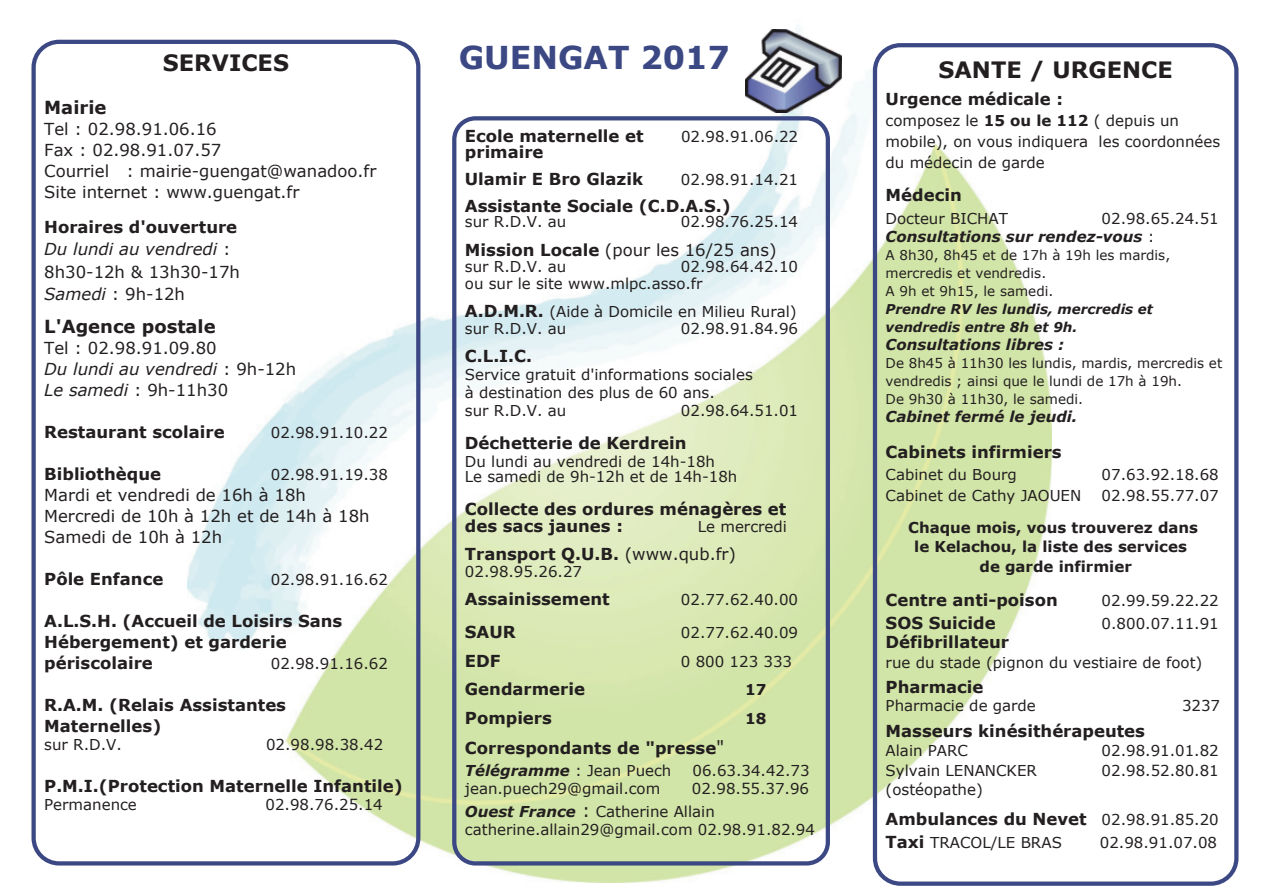
<style>
.page{position:relative;width:1263px;height:893px;background:#fff}
.page>*{position:absolute;margin:0;border:0;box-sizing:border-box;transform-origin:0 0}
.t1{font:700 31.5px "Verdana";color:#3b4884}
.t2{font:700 22.5px "Verdana";color:#231f20}
.t3{font:700 18px "Verdana";color:#231f20}
.t4{font:700 16.5px/21px "Verdana";color:#231f20}
.t5{font:16.5px/21px "Verdana";color:#231f20}
.t6{font:15px/21px "Verdana";color:#231f20}
.t7{font:italic 700 15px/18px "Verdana";color:#231f20}
.t8{font:700 15px/19.5px "Verdana";color:#231f20;text-align:center}
.t9{font:13.5px/18px "Verdana";color:#231f20}
.t10{font:italic 700 13.5px/18px "Verdana";color:#231f20}
.s1{font-weight:700}
.s2{font-style:italic}
.s3{font-weight:700;font-size:16.5px}
.s4{font-weight:400}
.s5{font-weight:400;font-size:18px}
.s6{font-weight:400;font-style:normal}
.s7{font-weight:700;font-style:italic}
.s8{font-size:18px}
.s9{font-weight:400;font-size:15px}
</style>
<div class="page">
<img style="left:188px;top:27px;width:863px;height:856px">
<img style="left:746px;top:30px;width:96px;height:83px">
<div style="left:31px;top:40px;width:389px;height:825px;border:4px solid #3b4884;border-radius:26px"></div>
<div style="left:873px;top:43px;width:365px;height:843px;border:4px solid #3b4884;border-radius:26px"></div>
<div style="left:452px;top:116px;width:378px;height:749px;border:4px solid #3b4884;border-radius:21px"></div>
<h2 class="t2" style="left:163px;top:50px;width:128px">SERVICES</h2>
<p class="t3" style="left:44px;top:97px;width:64px">Mairie</p>
<p class="t5" style="left:44px;top:119px;width:334px">Tel : 02.98.91.06.16<br>Fax : 02.98.91.07.57<br>Courriel : mairie-guengat@wanadoo.fr<br>Site internet : www.guengat.fr</p>
<p class="t5" style="left:44px;top:216px;width:197px;line-height:22.5px"><span class="s1">Horaires d'ouverture<br></span><span class="s2">Du lundi au vendredi</span> :<br>8h30-12h &amp; 13h30-17h<br><span class="s2">Samedi</span> : 9h-12h</p>
<p class="t3" style="left:44px;top:316px;width:173px">L'Agence postale</p>
<p class="t5" style="left:44px;top:338px;width:253px">Tel : 02.98.91.09.80<br><span class="s2">Du lundi au vendredi</span> : 9h-12h<br><span class="s2">Le samedi</span> : 9h-11h30</p>
<p class="t4" style="left:44px;top:422px;width:182px">Restaurant scolaire</p>
<p class="t6" style="left:271px;top:423px;width:119px">02.98.91.10.22</p>
<p class="t4" style="left:44px;top:464px;width:118px">Bibliothèque</p>
<p class="t6" style="left:271px;top:465px;width:119px">02.98.91.19.38</p>
<p class="t5" style="left:44px;top:485px;width:327px">Mardi et vendredi de 16h à 18h<br>Mercredi de 10h à 12h et de 14h à 18h<br>Samedi de 10h à 12h</p>
<p class="t4" style="left:44px;top:569px;width:121px">Pôle Enfance</p>
<p class="t6" style="left:271px;top:570px;width:119px">02.98.91.16.62</p>
<p class="t4" style="left:44px;top:611px;width:300px">A.L.S.H. (Accueil de Loisirs Sans<br>Hébergement) et garderie périscolaire</p>
<p class="t6" style="left:271px;top:654px;width:119px">02.98.91.16.62</p>
<p class="t4" style="left:44px;top:695px;width:243px">R.A.M. (Relais Assistantes<br>Maternelles)</p>
<p class="t6" style="left:44px;top:735px;width:79px">sur R.D.V.</p>
<p class="t6" style="left:266px;top:735px;width:119px">02.98.98.38.42</p>
<p class="t4" style="left:44px;top:776px;width:360px">P.M.I.(Protection Maternelle Infantile)</p>
<p class="t6" style="left:44px;top:795px;width:94px">Permanence</p>
<p class="t6" style="left:266px;top:795px;width:119px">02.98.76.25.14</p>
<h1 class="t1" style="left:459px;top:39px;width:273px">GUENGAT 2017</h1>
<p class="t4" style="left:465px;top:125px;width:180px">Ecole maternelle et</p>
<p class="t6" style="left:681px;top:126px;width:119px">02.98.91.06.22</p>
<p class="t4" style="left:465px;top:139px;width:180px;line-height:27px">primaire<br>Ulamir E Bro Glazik</p>
<p class="t6" style="left:681px;top:169px;width:119px">02.98.91.14.21</p>
<p class="t4" style="left:465px;top:196px;width:267px">Assistante Sociale (C.D.A.S.)</p>
<p class="t6" style="left:465px;top:211px;width:103px">sur R.D.V. au</p>
<p class="t6" style="left:681px;top:211px;width:119px">02.98.76.25.14</p>
<p class="t5" style="left:465px;top:239px;width:313px"><span class="s1">Mission Locale</span> (pour les 16/25 ans)</p>
<p class="t6" style="left:465px;top:256px;width:103px">sur R.D.V. au</p>
<p class="t6" style="left:465px;top:259px;width:335px;line-height:16.5px;text-indent:216px">02.98.64.42.10 ou sur le site www.mlpc.asso.fr</p>
<p class="t6" style="left:465px;top:304px;width:333px;line-height:16.5px"><span class="s3">A.D.M.R.</span> (Aide à Domicile en Milieu Rural) sur R.D.V. au</p>
<p class="t6" style="left:681px;top:318px;width:119px">02.98.91.84.96</p>
<p class="t4" style="left:465px;top:346px;width:69px">C.L.I.C.</p>
<p class="t6" style="left:465px;top:366px;width:289px;line-height:18px">Service gratuit d'informations sociales à destination des plus de 60 ans.<br>sur R.D.V. au</p>
<p class="t6" style="left:681px;top:400px;width:119px">02.98.64.51.01</p>
<p class="t4" style="left:465px;top:433px;width:223px">Déchetterie de Kerdrein</p>
<p class="t6" style="left:465px;top:454px;width:274px;line-height:15px">Du lundi au vendredi de 14h-18h<br>Le samedi de 9h-12h et de 14h-18h</p>
<p class="t4" style="left:465px;top:501px;width:323px;line-height:16.5px">Collecte des ordures ménagères et des sacs jaunes :</p>
<p class="t6" style="left:698px;top:516px;width:91px">Le mercredi</p>
<p class="t4" style="left:465px;top:544px;width:273px">Transport Q.U.B. <span class="s4">(www.qub.fr)</span></p>
<p class="t6" style="left:465px;top:561px;width:119px">02.98.95.26.27</p>
<p class="t4" style="left:465px;top:589px;width:146px">Assainissement</p>
<p class="t6" style="left:681px;top:589px;width:119px">02.77.62.40.00</p>
<p class="t4" style="left:465px;top:622px;width:52px">SAUR</p>
<p class="t6" style="left:681px;top:622px;width:119px">02.77.62.40.09</p>
<p class="t4" style="left:465px;top:650px;width:37px">EDF</p>
<p class="t6" style="left:681px;top:651px;width:113px">0 800 123 333</p>
<p class="t4" style="left:465px;top:679px;width:122px">Gendarmerie</p>
<p class="t8" style="left:745px;top:680px;width:23px">17</p>
<p class="t4" style="left:465px;top:707px;width:88px">Pompiers</p>
<p class="t8" style="left:745px;top:709px;width:23px">18</p>
<p class="t4" style="left:465px;top:737px;width:261px">Correspondants de "presse<span class="s5">"</span></p>
<p class="t7" style="left:465px;top:762px;width:208px">Télégramme <span class="s6">: Jean Puech</span></p>
<p class="t6" style="left:692px;top:760px;width:119px">06.63.34.42.73</p>
<p class="t6" style="left:465px;top:778px;width:197px">jean.puech29@gmail.com</p>
<p class="t6" style="left:465px;top:778px;width:346px;line-height:22.5px;text-indent:227px">02.98.55.37.96<br><span class="s7">Ouest France</span> <span class="s8">:</span> Catherine Allain</p>
<p class="t6" style="left:465px;top:819px;width:352px">catherine.allain29@gmail.com 02.98.91.82.94</p>
<h2 class="t2" style="left:938px;top:57px;width:236px">SANTE / URGENCE</h2>
<p class="t4" style="left:886px;top:89px;width:179px">Urgence médicale :</p>
<p class="t6" style="left:886px;top:111px;width:336px">composez le <span class="s1">15 ou le 112</span> ( depuis un mobile), on vous indiquera les coordonnées du médecin de garde</p>
<p class="t4" style="left:886px;top:185px;width:78px">Médecin</p>
<p class="t6" style="left:886px;top:208px;width:124px">Docteur BICHAT</p>
<p class="t7" style="left:886px;top:210px;width:335px;text-indent:216px"><span class="s6">02.98.65.24.51<br></span>Consultations sur rendez-vous <span class="s6">:</span></p>
<p class="t9" style="left:886px;top:246px;width:286px">A 8h30, 8h45 et de 17h à 19h les mardis, mercredis et vendredis.<br>A 9h et 9h15, le samedi.</p>
<p class="t10" style="left:886px;top:300px;width:269px">Prendre RV les lundis, mercredis et vendredis entre 8h et 9h.</p>
<p class="t7" style="left:886px;top:336px;width:180px">Consultations libres :</p>
<p class="t9" style="left:886px;top:354px;width:338px">De 8h45 à 11h30 les lundis, mardis, mercredis et vendredis ; ainsi que le lundi de 17h à 19h.<br>De 9h30 à 11h30, le samedi.</p>
<p class="t7" style="left:886px;top:408px;width:193px">Cabinet fermé le jeudi.</p>
<p class="t4" style="left:886px;top:442px;width:178px">Cabinets infirmiers</p>
<p class="t6" style="left:886px;top:465px;width:133px">Cabinet du Bourg</p>
<p class="t6" style="left:1102px;top:465px;width:119px">07.63.92.18.68</p>
<p class="t6" style="left:886px;top:486px;width:197px">Cabinet de Cathy JAOUEN</p>
<p class="t6" style="left:1102px;top:486px;width:119px">02.98.55.77.07</p>
<p class="t8" style="left:908px;top:518px;width:291px">Chaque mois, vous trouverez dans le Kelachou, la liste des services de garde infirmier</p>
<p class="t4" style="left:886px;top:590px;width:174px">Centre anti-poison</p>
<p class="t6" style="left:1102px;top:591px;width:119px">02.99.59.22.22</p>
<p class="t4" style="left:886px;top:613px;width:112px">SOS Suicide</p>
<p class="t6" style="left:1102px;top:613px;width:119px">0.800.07.11.91</p>
<p class="t4" style="left:886px;top:632px;width:125px">Défibrillateur</p>
<p class="t6" style="left:886px;top:652px;width:318px">rue du stade (pignon du vestiaire de foot)</p>
<p class="t4" style="left:886px;top:677px;width:99px">Pharmacie</p>
<p class="t6" style="left:886px;top:696px;width:152px">Pharmacie de garde</p>
<p class="t6" style="left:1182px;top:696px;width:40px">3237</p>
<p class="t4" style="left:886px;top:721px;width:261px">Masseurs kinésithérapeutes</p>
<p class="t6" style="left:886px;top:741px;width:84px">Alain PARC</p>
<p class="t6" style="left:1102px;top:741px;width:119px">02.98.91.01.82</p>
<p class="t6" style="left:886px;top:760px;width:153px">Sylvain LENANCKER</p>
<p class="t6" style="left:1102px;top:760px;width:119px">02.98.52.80.81</p>
<p class="t6" style="left:886px;top:780px;width:99px">(ostéopathe)</p>
<p class="t4" style="left:886px;top:809px;width:335px">Ambulances du Nevet <span class="s9">02.98.91.85.20</span></p>
<p class="t6" style="left:886px;top:832px;width:178px"><span class="s3">Taxi</span> TRACOL/LE BRAS</p>
<p class="t6" style="left:1100px;top:832px;width:119px">02.98.91.07.08</p>
</div>
